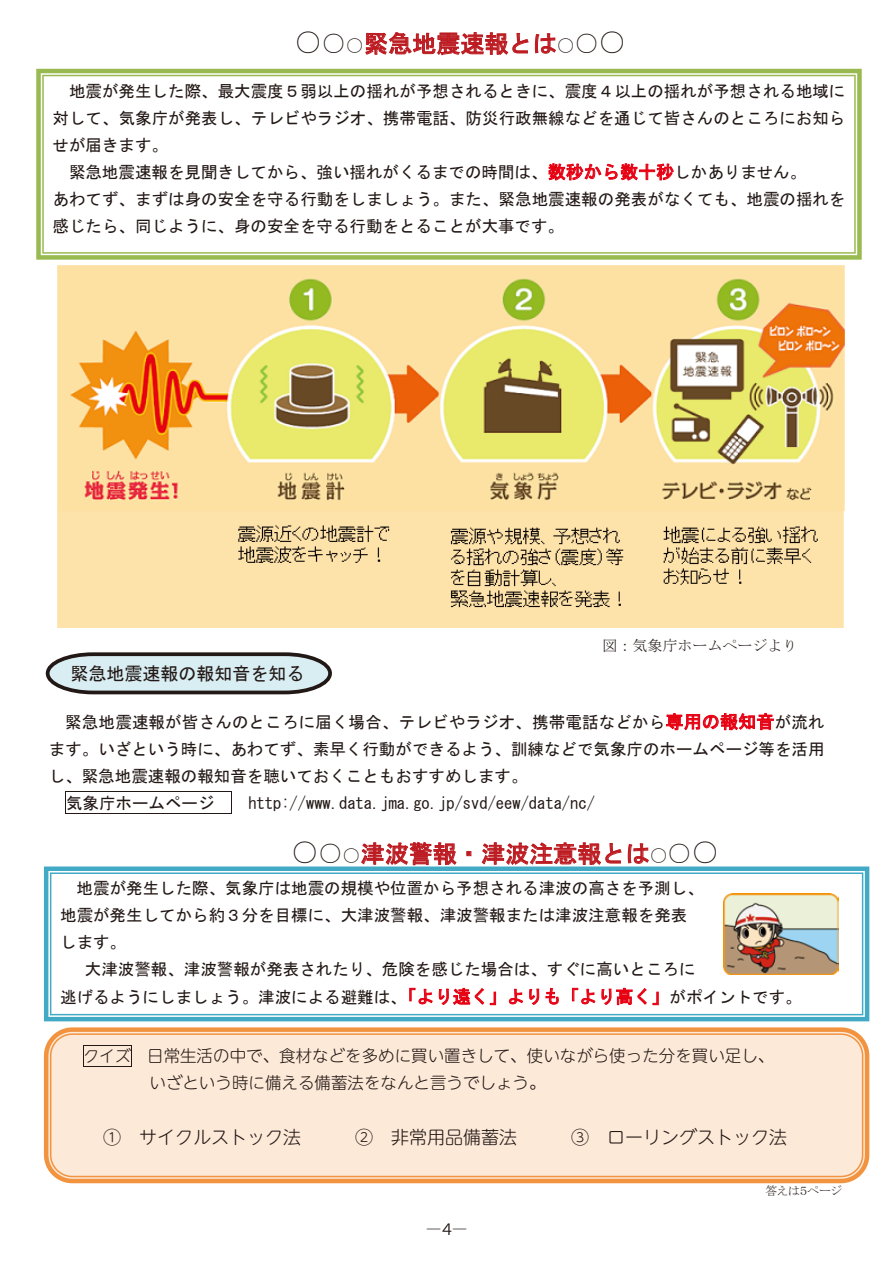
<style>
.page{position:relative;width:893px;height:1263px;background:#fff}
.page>*{position:absolute;margin:0;border:0;box-sizing:border-box;transform-origin:0 0}
.t1{font:24px "MS Gothic";letter-spacing:.005em;color:#bc1b21}
.t2{font:300 18px "UD Shin M Go Pro";color:#221815}
.t3{font:18px "MS Gothic";color:#221815}
.t4{font:16.5px/27px "MS Gothic";letter-spacing:.005em;color:#221815}
.t5{font:300 16.5px/27.3px "UD Shin M Go Pro";color:#221815}
.t6{font:15.75px "Gen Shin Gothic P Normal";color:#221815}
.t7{font:15px "MS Mincho";color:#221815}
.t8{font:12px "MS P Mincho";color:#221815}
.s1{font-family:"MS P Mincho";font-size:27px;color:#221815}
.s2{font-family:"MS P Mincho";color:#221815}
.s3{font-family:"MS P Mincho";font-size:18px;color:#221815}
.s4{font-size:18px;color:#e60012}
.s5{font-size:15.75px}
</style>
<div class="page">
<svg style="left:365px;top:32px;width:164px;height:37px"></svg>
<svg style="left:535px;top:33px;width:21px;height:21px"></svg>
<svg style="left:361px;top:842px;width:96px;height:23px"></svg>
<svg style="left:467px;top:851px;width:4px;height:5px"></svg>
<svg style="left:481px;top:842px;width:141px;height:23px"></svg>
<svg style="left:628px;top:843px;width:21px;height:21px"></svg>
<svg style="left:36px;top:69px;width:826px;height:191px"></svg>
<svg style="left:548px;top:163px;width:126px;height:18px"></svg>
<img style="left:57px;top:265px;width:788px;height:362px">
<svg style="left:44px;top:866px;width:825px;height:155px"></svg>
<svg style="left:409px;top:988px;width:24px;height:16px"></svg>
<svg style="left:439px;top:988px;width:45px;height:17px"></svg>
<svg style="left:490px;top:991px;width:6px;height:14px"></svg>
<svg style="left:509px;top:989px;width:14px;height:15px"></svg>
<svg style="left:529px;top:988px;width:10px;height:17px"></svg>
<svg style="left:545px;top:988px;width:14px;height:17px"></svg>
<svg style="left:572px;top:988px;width:23px;height:16px"></svg>
<svg style="left:601px;top:988px;width:58px;height:17px"></svg>
<svg style="left:666px;top:713px;width:108px;height:17px"></svg>
<hr style="left:66px;top:791px;width:165px;height:1px;background:#221815">
<svg style="left:65px;top:791px;width:1px;height:23px"></svg>
<hr style="left:66px;top:813px;width:165px;height:1px;background:#221815">
<svg style="left:231px;top:791px;width:1px;height:23px"></svg>
<svg style="left:45px;top:652px;width:287px;height:43px;background:#bbc8cb"></svg>
<img style="left:723px;top:894px;width:115px;height:81px">
<svg style="left:44px;top:1027px;width:825px;height:156px;background:#fce1cb"></svg>
<hr style="left:84px;top:1045px;width:47px;height:1px;background:#221815">
<svg style="left:83px;top:1045px;width:1px;height:22px"></svg>
<hr style="left:84px;top:1066px;width:47px;height:1px;background:#221815">
<svg style="left:131px;top:1045px;width:1px;height:22px"></svg>
<h1 class="t1" style="left:295px;top:32px;width:332px"><span class="s1">○</span><span class="s2">○</span><span class="s3">○</span>緊急地震速報とは<span class="s3">○</span><span class="s2">○</span><span class="s1">○</span></h1>
<p class="t4" style="left:69px;top:77px;width:778px">地震が発生した際、最大震度５弱以上の揺れが予想されるときに、震度４以上の揺れが予想される地域に</p>
<p class="t4" style="left:53px;top:104px;width:794px">対して、気象庁が発表し、テレビやラジオ、携帯電話、防災行政無線などを通じて皆さんのところにお知ら</p>
<p class="t4" style="left:52px;top:131px;width:117px">せが届きます。</p>
<p class="t4" style="left:69px;top:159px;width:739px">緊急地震速報を見聞きしてから、強い揺れがくるまでの時間は、<span class="s4">数秒から数十秒</span>しかありません。</p>
<p class="t4" style="left:53px;top:185px;width:794px">あわてず、まずは身の安全を守る行動をしましょう。また、緊急地震速報の発表がなくても、地震の揺れを</p>
<p class="t4" style="left:53px;top:212px;width:513px">感じたら、同じように、身の安全を守る行動をとることが大事です。</p>
<p class="t3" style="left:71px;top:665px;width:236px">緊急地震速報の報知音を知る</p>
<p class="t7" style="left:602px;top:638px;width:197px">図：気象庁ホームページより</p>
<p class="t4" style="left:65px;top:709px;width:761px">緊急地震速報が皆さんのところに届く場合、テレビやラジオ、携帯電話などから<span class="s4">専用の報知音</span>が流れ</p>
<p class="t4" style="left:49px;top:735px;width:777px">ます。いざという時に、あわてず、素早く行動ができるよう、訓練などで気象庁のホームページ等を活用</p>
<p class="t4" style="left:49px;top:762px;width:480px">し、緊急地震速報の報知音を聴いておくこともおすすめします。</p>
<p class="t4" style="left:66px;top:789px;width:150px">気象庁ホームページ</p>
<p class="t4" style="left:248px;top:789px;width:348px">http://www.data.jma.go.jp/svd/eew/data/nc/</p>
<h1 class="t1" style="left:291px;top:842px;width:429px"><span class="s1">○</span><span class="s2">○</span><span class="s3">○</span>津波警報・津波注意報とは<span class="s3">○</span><span class="s2">○</span><span class="s1">○</span></h1>
<p class="t4" style="left:60px;top:875px;width:645px;text-indent:17px">地震が発生した際、気象庁は地震の規模や位置から予想される津波の高さを予測し、地震が発生してから約３分を目標に、大津波警報、津波警報または津波注意報を発表します。</p>
<p class="t4" style="left:60px;top:956px;width:743px;line-height:27.6px;text-indent:25px">大津波警報、津波警報が発表されたり、危険を感じた場合は、すぐに高いところに<br>逃げるようにしましょう。津波による避難は、<span class="s4">「より遠く」よりも「より高く」</span>がポイントです。</p>
<p class="t5" style="left:150px;top:1041px;width:626px;text-indent:-66px"><span class="s5">クイズ</span> 日常生活の中で、食材などを多めに買い置きして、使いながら使った分を買い足し、いざという時に備える備蓄法をなんと言うでしょう。</p>
<p class="t2" style="left:103px;top:1122px;width:199px">① サイクルストック法</p>
<p class="t2" style="left:355px;top:1122px;width:163px">② 非常用品備蓄法</p>
<p class="t2" style="left:571px;top:1122px;width:218px">③ ローリングストック法</p>
<p class="t6" style="left:426px;top:1218px;width:43px">―４―</p>
<p class="t8" style="left:765px;top:1184px;width:78px">答えは５ページ</p>
</div>
